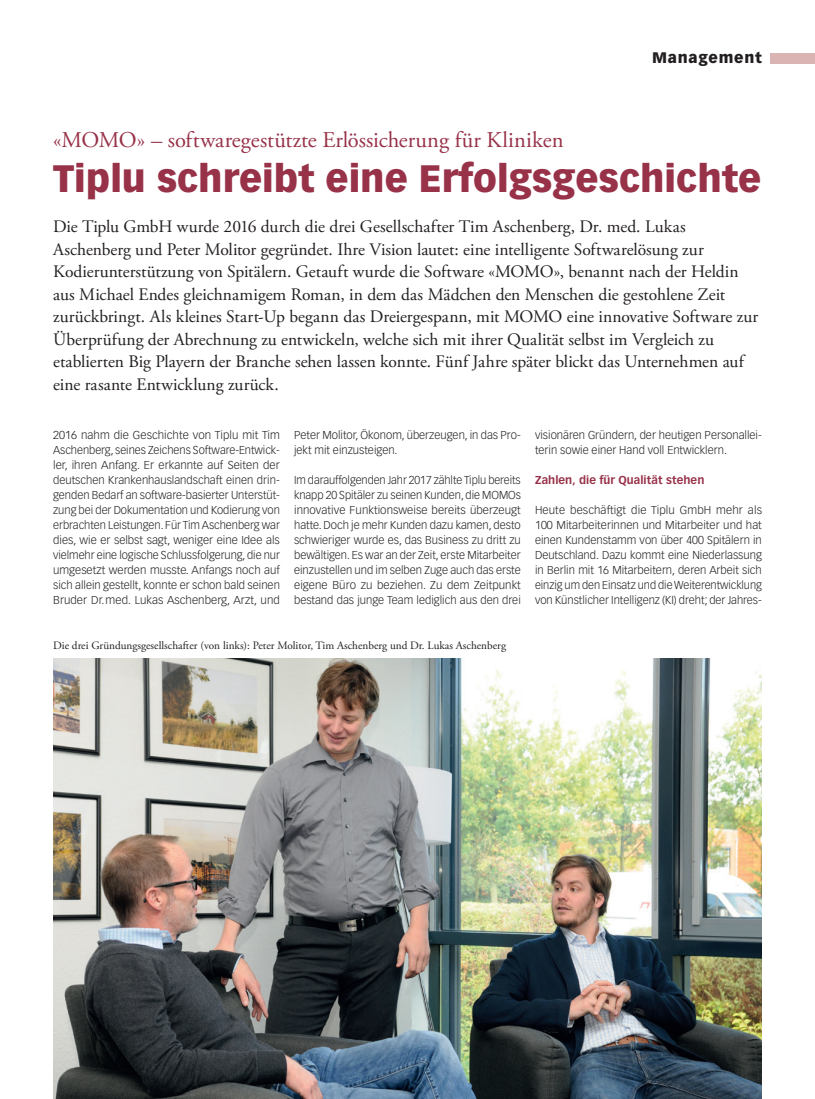
<style>
.page{position:relative;width:815px;height:1099px;background:#fff}
.page>*{position:absolute;margin:0;border:0;box-sizing:border-box;transform-origin:0 0}
.Titel_MM{font:900 37.5px "Vectora LT Std";color:#983249}
.Obertitel_MM{font:22.5px "Adobe Garamond Pro";color:#983249}
.Lead{font:17.5px/22.5px "Adobe Garamond Pro";color:#231f20}
.t1{font:900 15px "Vectora LT Std";letter-spacing:.05em;color:#231f20}
.Lauftext{font:300 11.25px/15px "Vectora LT Std";color:#231f20;text-align:justify}
.Legende{font:11.25px "Adobe Garamond Pro";color:#231f20}
.ZT_MM{font:700 11.25px "Vectora LT Std";letter-spacing:.005em;color:#983249}
</style>
<div class="page">
<div style="left:770px;top:53px;width:45px;height:10px;background:#d9b4b3"></div>
<img style="left:53px;top:658px;width:709px;height:440px">
<h3 class="t1" style="left:652px;top:49px;width:111px">Management</h3>
<p class="Obertitel_MM" style="left:53px;top:126px;width:512px">«MOMO» – softwaregestützte Erlössicherung für Kliniken</p>
<p class="Titel_MM" style="left:53px;top:155px;width:710px">Tiplu schreibt eine Erfolgsgeschichte</p>
<p class="Lead" style="left:53px;top:216px;width:707px">Die Tiplu GmbH wurde 2016 durch die drei Gesellschafter Tim Aschenberg, Dr. med. Lukas Aschenberg und Peter Molitor gegründet. Ihre Vision lautet: eine intelligente Softwarelösung zur Kodierunterstützung von Spitälern. Getauft wurde die Software «MOMO», benannt nach der Heldin aus Michael Endes gleichnamigem Roman, in dem das Mädchen den Menschen die gestohlene Zeit zurückbringt. Als kleines Start-Up begann das Dreiergespann, mit MOMO eine innovative Software zur Überprüfung der Abrechnung zu entwickeln, welche sich mit ihrer Qualität selbst im Vergleich zu etablierten Big Playern der Branche sehen lassen konnte. Fünf Jahre später blickt das Unternehmen auf eine rasante Entwicklung zurück.</p>
<p class="Lauftext" style="left:53px;top:428px;width:228px">2016 nahm die Geschichte von Tiplu mit Tim Aschenberg, seines Zeichens Software-Entwick&shy;ler, ihren Anfang. Er erkannte auf Seiten der deutschen Krankenhauslandschaft einen drin&shy;genden Bedarf an software-basierter Unterstüt&shy;zung bei der Dokumentation und Kodierung von erbrachten Leistungen. Für Tim Aschenberg war dies, wie er selbst sagt, weniger eine Idee als vielmehr eine logische Schlussfolgerung, die nur umgesetzt werden musste. Anfangs noch auf sich allein gestellt, konnte er schon bald seinen Bruder Dr.med. Lukas Aschenberg, Arzt, und</p>
<p class="Lauftext" style="left:294px;top:428px;width:228px">Peter Molitor, Ökonom, überzeugen, in das Pro&shy;jekt mit einzusteigen.</p>
<p class="Lauftext" style="left:535px;top:428px;width:228px">visionären Gründern, der heutigen Personallei&shy;terin sowie einer Hand voll Entwicklern.</p>
<p class="ZT_MM" style="left:535px;top:473px;width:171px">Zahlen, die für Qualität stehen</p>
<p class="Lauftext" style="left:535px;top:503px;width:228px">Heute beschäftigt die Tiplu GmbH mehr als 100 Mitarbeiterinnen und Mitarbeiter und hat einen Kundenstamm von über 400 Spitälern in Deutschland. Dazu kommt eine Niederlassung in Berlin mit 16 Mitarbeitern, deren Arbeit sich einzig um den Einsatz und die Weiterentwicklung von Künstlicher Intelligenz (KI) dreht; der Jahres-</p>
<p class="Lauftext" style="left:294px;top:473px;width:228px">Im darauffolgenden Jahr 2017 zählte Tiplu bereits knapp 20 Spitäler zu seinen Kunden, die MOMOs innovative Funktionsweise bereits überzeugt hatte. Doch je mehr Kunden dazu kamen, desto schwieriger wurde es, das Business zu dritt zu bewältigen. Es war an der Zeit, erste Mitarbeiter einzustellen und im selben Zuge auch das erste eigene Büro zu beziehen. Zu dem Zeitpunkt bestand das junge Team lediglich aus den drei</p>
<p class="Legende" style="left:53px;top:639px;width:454px">Die drei Gründungsgesellschafter (von links): Peter Molitor, Tim Aschenberg und Dr. Lukas Aschenberg</p>
</div>
